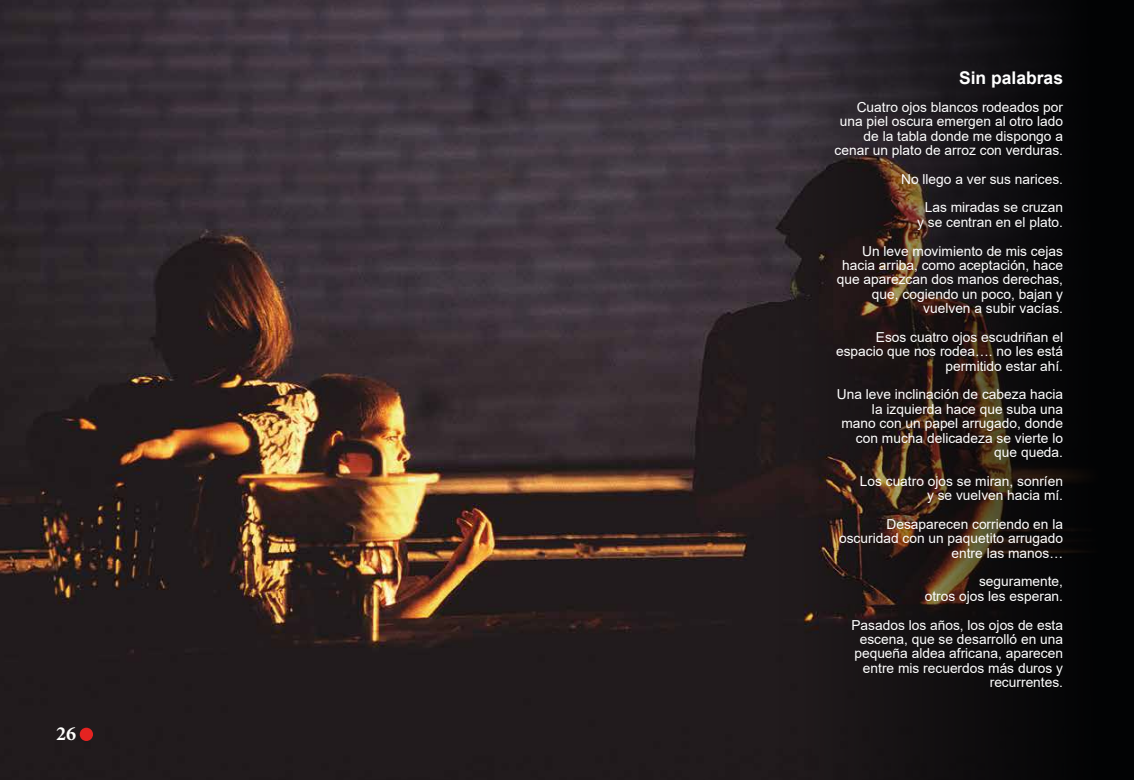
<style>
.page{position:relative;width:1134px;height:780px;background:#fff}
.page>*{position:absolute;margin:0;border:0;box-sizing:border-box;transform-origin:0 0}
.t1{font:700 20px "Minion Pro";color:#fffffd}
.t2{font:700 17.5px "Arial";color:#fff}
.t3{font:13.75px/14.4px "Arial";color:#fff;text-align:right}
</style>
<div class="page">
<img style="left:0;top:0;width:780px;height:780px">
<div style="left:80px;top:727px;width:13px;height:14px;background:#e52321;border-radius:50%"></div>
<svg style="left:780px;top:0;width:354px;height:780px;background:#191414"></svg>
<h1 class="t1" style="left:56px;top:720px;width:21px">26</h1>
<p class="t2" style="left:959px;top:65px;width:106px">Sin palabras</p>
<p class="t3" style="left:834px;top:100px;width:230px">Cuatro ojos blancos rodeados por una piel oscura emergen al otro lado de la tabla donde me dispongo a cenar un plato de arroz con verduras.</p>
<p class="t3" style="left:901px;top:164px;width:164px;line-height:28.8px">No llego a ver sus narices.<br>Las miradas se cruzan</p>
<p class="t3" style="left:862px;top:207px;width:202px;line-height:28.8px">y se centran en el plato.<br>Un leve movimiento de mis cejas</p>
<p class="t3" style="left:837px;top:258px;width:228px">hacia arriba, como aceptación, hace que aparezcan dos manos derechas, que, cogiendo un poco, bajan y vuelven a subir vacías.</p>
<p class="t3" style="left:836px;top:330px;width:229px">Esos cuatro ojos escudriñan el espacio que nos rodea…. no les está permitido estar ahí.</p>
<p class="t3" style="left:837px;top:387px;width:228px">Una leve inclinación de cabeza hacia la izquierda hace que suba una mano con un papel arrugado, donde con mucha delicadeza se vierte lo que queda.</p>
<p class="t3" style="left:860px;top:473px;width:205px">Los cuatro ojos se miran, sonríen y se vuelven hacia mí.</p>
<p class="t3" style="left:839px;top:516px;width:225px">Desaparecen corriendo en la oscuridad con un paquetito arrugado entre las manos…</p>
<p class="t3" style="left:925px;top:574px;width:140px">seguramente,<br>otros ojos les esperan.</p>
<p class="t3" style="left:851px;top:617px;width:213px">Pasados los años, los ojos de esta escena, que se desarrolló en una pequeña aldea africana, aparecen entre mis recuerdos más duros y recurrentes.</p>
</div>
